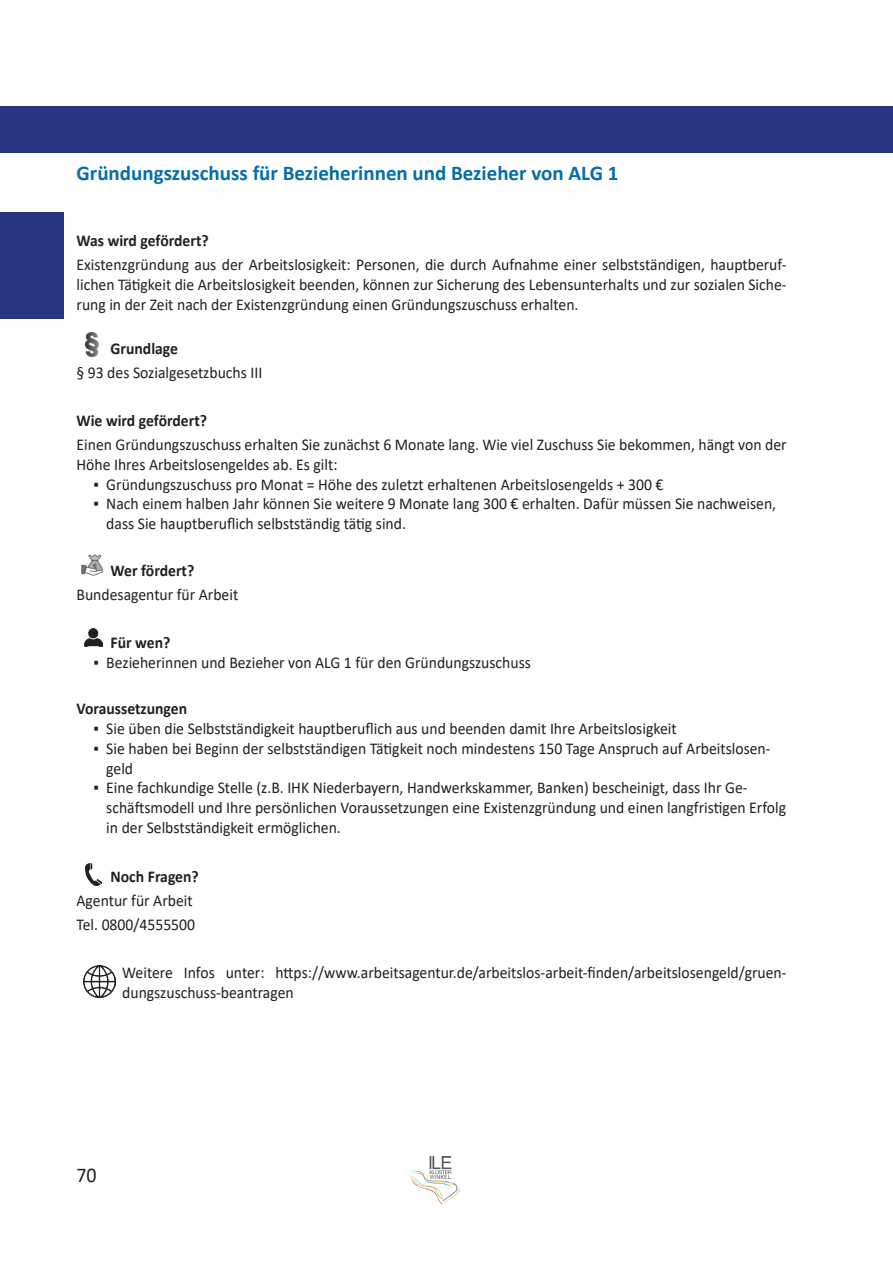
<style>
.page{position:relative;width:893px;height:1263px;background:#fff}
.page>*{position:absolute;margin:0;border:0;box-sizing:border-box;transform-origin:0 0}
.Titel_Programmname-blau-ohneIVZ{font:700 21px "Calibri";color:#046ea7}
.t1{font:21px "Calibri";color:#231f20;scale:.95 1}
.PLW_Berh_Text{font:16.5px/19.8px "Calibri";color:#231f20;scale:.95 1}
.PLW_Berh_Ueberschrift04{font:700 16.5px "Calibri";color:#231f20;scale:.95 1}
</style>
<div class="page">
<div style="left:0;top:106px;width:893px;height:47px;background:#283583"></div>
<div style="left:0;top:213px;width:64px;height:106px;background:#283583"></div>
<img style="left:407px;top:1157px;width:52px;height:46px">
<img style="left:81px;top:554px;width:23px;height:22px">
<img style="left:86px;top:864px;width:16px;height:21px">
<img style="left:85px;top:333px;width:13px;height:24px">
<img style="left:84px;top:628px;width:19px;height:18px">
<img style="left:83px;top:965px;width:32px;height:32px">
<p class="Titel_Programmname-blau-ohneIVZ" style="left:77px;top:158px;width:543px">Gründungszuschuss für Bezieherinnen und Bezieher von ALG 1</p>
<p class="PLW_Berh_Ueberschrift04" style="left:77px;top:229px;width:141px">Was wird gefördert?</p>
<p class="PLW_Berh_Text" style="left:77px;top:254px;width:749px;text-align:justify">Existenzgründung aus der Arbeitslosigkeit: Personen, die durch Aufnahme einer selbstständigen, hauptberuf&shy;lichen Tätigkeit die Arbeitslosigkeit beenden, können zur Sicherung des Lebensunterhalts und zur sozialen Siche&shy;rung in der Zeit nach der Existenzgründung einen Gründungszuschuss erhalten.</p>
<p class="PLW_Berh_Ueberschrift04" style="left:111px;top:337px;width:73px">Grundlage</p>
<p class="PLW_Berh_Text" style="left:77px;top:362px;width:197px">§ 93 des Sozialgesetzbuchs III</p>
<p class="PLW_Berh_Ueberschrift04" style="left:77px;top:409px;width:139px">Wie wird gefördert?</p>
<p class="PLW_Berh_Text" style="left:77px;top:434px;width:749px">Einen Gründungszuschuss erhalten Sie zunächst 6 Monate lang. Wie viel Zuschuss Sie bekommen, hängt von der<br>Höhe Ihres Arbeitslosengeldes ab. Es gilt:</p>
<p class="PLW_Berh_Text" style="left:94px;top:474px;width:601px">▪ Gründungszuschuss pro Monat = Höhe des zuletzt erhaltenen Arbeitslosengelds + 300 €</p>
<p class="PLW_Berh_Text" style="left:106px;top:494px;width:707px;text-indent:-13px">▪ Nach einem halben Jahr können Sie weitere 9 Monate lang 300 € erhalten. Dafür müssen Sie nachweisen, dass Sie hauptberuflich selbstständig tätig sind.</p>
<p class="PLW_Berh_Ueberschrift04" style="left:111px;top:559px;width:90px">Wer fördert?</p>
<p class="PLW_Berh_Text" style="left:77px;top:584px;width:172px">Bundesagentur für Arbeit</p>
<p class="PLW_Berh_Ueberschrift04" style="left:111px;top:631px;width:64px">Für wen?</p>
<p class="PLW_Berh_Text" style="left:94px;top:652px;width:462px">▪ Bezieherinnen und Bezieher von ALG 1 für den Gründungszuschuss</p>
<p class="PLW_Berh_Ueberschrift04" style="left:77px;top:697px;width:118px">Voraussetzungen</p>
<p class="PLW_Berh_Text" style="left:94px;top:718px;width:615px">▪ Sie üben die Selbstständigkeit hauptberuflich aus und beenden damit Ihre Arbeitslosigkeit</p>
<p class="PLW_Berh_Text" style="left:106px;top:738px;width:701px;text-indent:-13px">▪ Sie haben bei Beginn der selbstständigen Tätigkeit noch mindestens 150 Tage Anspruch auf Arbeitslosen&shy;geld</p>
<p class="PLW_Berh_Text" style="left:106px;top:777px;width:717px;text-indent:-13px">▪ Eine fachkundige Stelle (z.B. IHK Niederbayern, Handwerkskammer, Banken) bescheinigt, dass Ihr Ge&shy;schäftsmodell und Ihre persönlichen Voraussetzungen eine Existenzgründung und einen langfristigen Erfolg in der Selbstständigkeit ermöglichen.</p>
<p class="PLW_Berh_Ueberschrift04" style="left:111px;top:865px;width:94px">Noch Fragen?</p>
<p class="PLW_Berh_Text" style="left:77px;top:890px;width:124px">Agentur für Arbeit</p>
<p class="PLW_Berh_Text" style="left:77px;top:914px;width:126px">Tel. 0800/4555500</p>
<p class="PLW_Berh_Text" style="left:122px;top:962px;width:701px">Weitere Infos unter: https://www.arbeitsagentur.de/arbeitslos-arbeit-finden/arbeitslosengeld/gruen&shy;dungszuschuss-beantragen</p>
<p class="t1" style="left:77px;top:1160px;width:23px">70</p>
</div>
